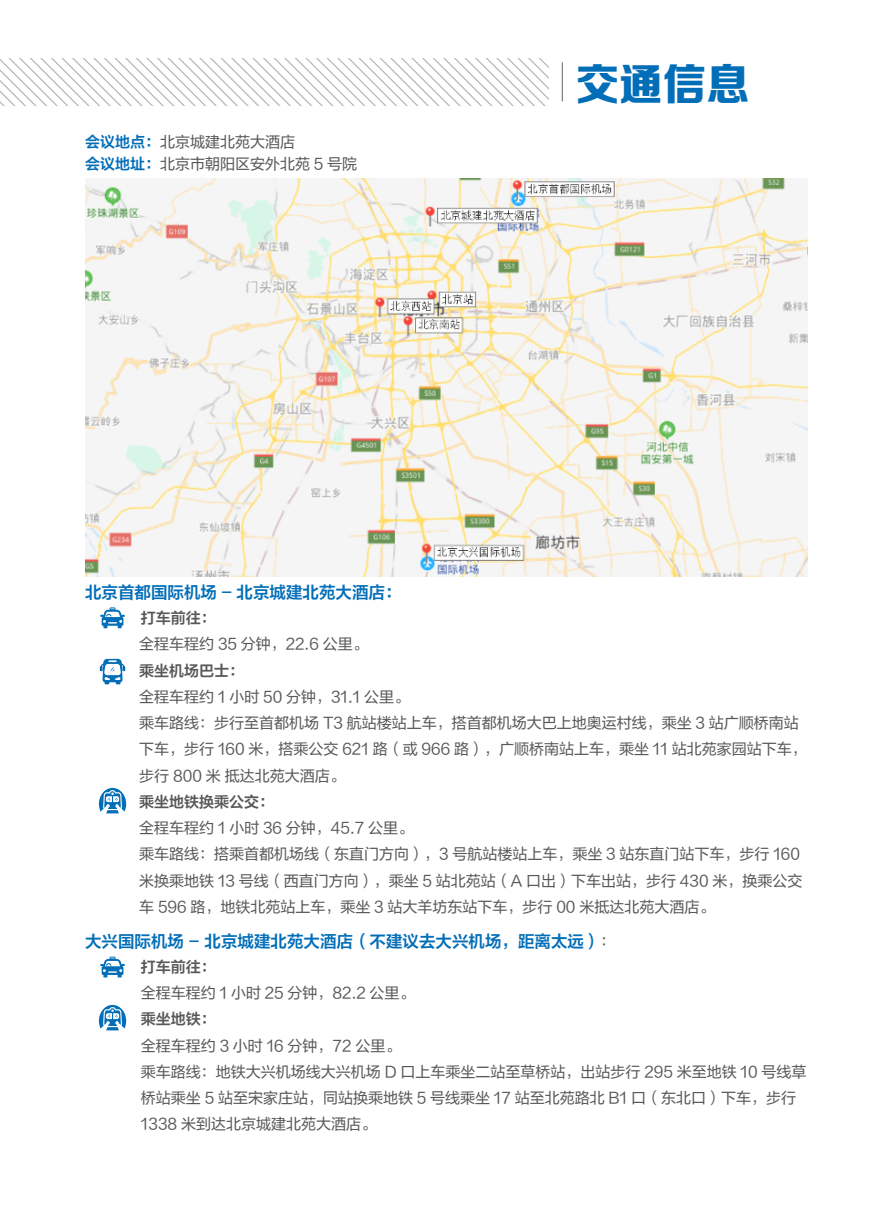
<style>
.page{position:relative;width:893px;height:1212px;background:#fff}
.page>*{position:absolute;margin:0;border:0;box-sizing:border-box;transform-origin:0 0}
.t1{font:43.5px "FZZDHJW GB1 0";color:#036eb8}
.t2{font:16.5px "FZLTZCHJW GB1 0";color:#036eb8}
.t3{font:15px/26.2px "FZLTHJW GB1 0";color:#595757}
.t4{font:15px "FZLTZCHJW GB1 0";color:#595757}
.s1{font-family:"FZLTZCHJW GB1 0";color:#036eb8}
.s2{font-family:"FZLTHJW GB1 0";font-size:15px;color:#595757}
</style>
<div class="page">
<svg style="left:0;top:58px;width:549px;height:47px"></svg>
<hr style="left:562px;top:62px;width:1px;height:39px;background:#606060">
<img style="left:85px;top:179px;width:723px;height:398px">
<svg style="left:100px;top:607px;width:25px;height:21px"></svg>
<svg style="left:100px;top:956px;width:25px;height:21px"></svg>
<svg style="left:100px;top:659px;width:25px;height:25px"></svg>
<svg style="left:99px;top:788px;width:27px;height:25px"></svg>
<svg style="left:99px;top:1005px;width:27px;height:25px"></svg>
<p class="t3" style="left:85px;top:131px;width:274px;line-height:22.5px"><span class="s1">会议地点：</span>北京城建北苑大酒店<br><span class="s1">会议地址：</span>北京市朝阳区安外北苑 5 号院</p>
<h1 class="t1" style="left:576px;top:61px;width:175px">交通信息</h1>
<p class="t2" style="left:85px;top:583px;width:318px">北京首都国际机场 - 北京城建北苑大酒店：</p>
<p class="t4" style="left:141px;top:610px;width:77px">打车前往：</p>
<p class="t3" style="left:139px;top:631px;width:230px">全程车程约 35 分钟，22.6 公里。</p>
<p class="t4" style="left:139px;top:662px;width:106px">乘坐机场巴士：</p>
<p class="t3" style="left:139px;top:684px;width:669px">全程车程约 1 小时 50 分钟，31.1 公里。<br>乘车路线：步行至首都机场 T3 航站楼站上车，搭首都机场大巴上地奥运村线，乘坐 3 站广顺桥南站下车，步行 160 米，搭乘公交 621 路（或 966 路），广顺桥南站上车，乘坐 11 站北苑家园站下车，步行 800 米 抵达北苑大酒店。</p>
<p class="t4" style="left:139px;top:793px;width:136px">乘坐地铁换乘公交：</p>
<p class="t3" style="left:139px;top:815px;width:665px">全程车程约 1 小时 36 分钟，45.7 公里。<br>乘车路线：搭乘首都机场线（东直门方向），3 号航站楼站上车，乘坐 3 站东直门站下车，步行 160米换乘地铁 13 号线（西直门方向），乘坐 5 站北苑站（A 口出）下车出站，步行 430 米，换乘公交车 596 路，地铁北苑站上车，乘坐 3 站大羊坊东站下车，步行 00 米抵达北苑大酒店。</p>
<p class="t2" style="left:85px;top:932px;width:532px">大兴国际机场 - 北京城建北苑大酒店（不建议去大兴机场，距离太远）<span class="s2">：</span></p>
<p class="t4" style="left:141px;top:958px;width:76px">打车前往：</p>
<p class="t3" style="left:141px;top:980px;width:275px">全程车程约 1 小时 25 分钟，82.2 公里。</p>
<p class="t4" style="left:141px;top:1011px;width:76px">乘坐地铁：</p>
<p class="t3" style="left:141px;top:1033px;width:667px">全程车程约 3 小时 16 分钟，72 公里。<br>乘车路线：地铁大兴机场线大兴机场 D 口上车乘坐二站至草桥站，出站步行 295 米至地铁 10 号线草桥站乘坐 5 站至宋家庄站，同站换乘地铁 5 号线乘坐 17 站至北苑路北 B1 口（东北口）下车，步行1338 米到达北京城建北苑大酒店。</p>
</div>
